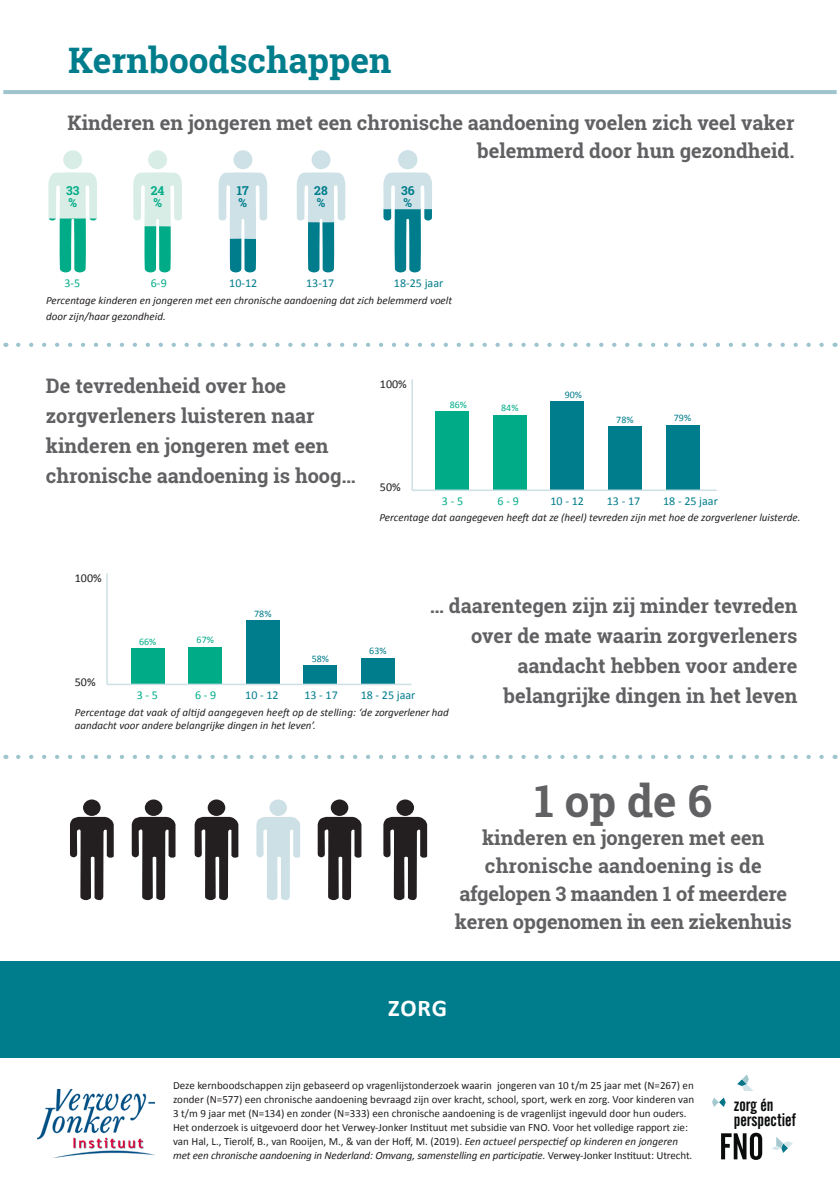
<style>
.page{position:relative;width:840px;height:1191px;background:#fff}
.page>*{position:absolute;margin:0;border:0;box-sizing:border-box;transform-origin:0 0}
.t1{font:700 44px "Roboto Slab";color:#616164}
.t2{font:700 35.2px "Roboto Slab";color:#007d8c}
.t3{font:700 24px "Calibri";color:#fff}
.t4{font:700 20px/30px "Roboto Slab";color:#616164}
.t5{font:18px/15px "Alternate Gothic No 2 BT";color:#0a0c0b}
.t6{font:700 12.2px "Roboto Slab";color:#007d8c}
.t7{font:700 12.2px "Roboto Slab";color:#00ac87}
.t8{font:12px "Calibri";color:#007d8c}
.t9{font:12px "Calibri";color:#00ac87}
.t10{font:12px "Calibri";color:#231f20}
.t11{font:11px/14px "Calibri";color:#231f20}
.t12{font:italic 11px/13.2px "Calibri";color:#231f20}
.t13{font:10px "Calibri";color:#007d8c}
.t14{font:10px "Calibri";color:#00ac87}
.s1{font-style:italic}
</style>
<div class="page">
<svg style="left:772px;top:1137px;width:20px;height:15px"></svg>
<svg style="left:737px;top:1074px;width:16px;height:17px"></svg>
<svg style="left:712px;top:1097px;width:13px;height:10px"></svg>
<svg style="left:721px;top:1132px;width:40px;height:28px"></svg>
<img style="left:38px;top:1089px;width:117px;height:68px">
<div style="left:0;top:961px;width:839px;height:96px;background:#007d8c"></div>
<svg style="left:18px;top:754px;width:806px;height:5px"></svg>
<hr style="left:3px;top:90px;width:833px;height:4px;background:#9ec4cd">
<div style="left:83px;top:799px;width:18px;height:17px;background:#231f20;border-radius:50%"></div>
<svg style="left:70px;top:817px;width:44px;height:83px"></svg>
<div style="left:145px;top:799px;width:17px;height:17px;background:#231f20;border-radius:50%"></div>
<svg style="left:132px;top:817px;width:43px;height:83px"></svg>
<div style="left:207px;top:799px;width:18px;height:17px;background:#231f20;border-radius:50%"></div>
<svg style="left:194px;top:817px;width:44px;height:83px"></svg>
<div style="left:269px;top:799px;width:18px;height:17px;background:#cce0e5;border-radius:50%"></div>
<svg style="left:256px;top:817px;width:44px;height:83px"></svg>
<div style="left:330px;top:799px;width:18px;height:17px;background:#231f20;border-radius:50%"></div>
<svg style="left:317px;top:817px;width:44px;height:83px"></svg>
<div style="left:396px;top:799px;width:18px;height:17px;background:#231f20;border-radius:50%"></div>
<svg style="left:383px;top:817px;width:44px;height:83px"></svg>
<svg style="left:18px;top:343px;width:806px;height:4px"></svg>
<svg style="left:48px;top:150px;width:49px;height:123px"></svg>
<svg style="left:133px;top:150px;width:49px;height:123px"></svg>
<svg style="left:218px;top:150px;width:49px;height:123px"></svg>
<svg style="left:296px;top:150px;width:49px;height:123px"></svg>
<svg style="left:383px;top:172px;width:49px;height:101px"></svg>
<div style="left:398px;top:150px;width:19px;height:19px;background:#cee1e6;border-radius:50%"></div>
<div style="left:435px;top:411px;width:33px;height:79px;background:#00ac87"></div>
<div style="left:493px;top:415px;width:33px;height:75px;background:#00ac87"></div>
<div style="left:550px;top:401px;width:33px;height:89px;background:#007d8c"></div>
<div style="left:608px;top:426px;width:33px;height:64px;background:#007d8c"></div>
<div style="left:665px;top:425px;width:33px;height:65px;background:#007d8c"></div>
<hr style="left:411px;top:379px;width:1px;height:111px;background:#cce0e5">
<hr style="left:411px;top:489px;width:305px;height:2px;background:#cce0e5">
<div style="left:131px;top:648px;width:34px;height:36px;background:#00ac87"></div>
<div style="left:188px;top:647px;width:34px;height:37px;background:#00ac87"></div>
<div style="left:246px;top:620px;width:34px;height:64px;background:#007d8c"></div>
<div style="left:303px;top:665px;width:34px;height:19px;background:#007d8c"></div>
<div style="left:361px;top:658px;width:33px;height:26px;background:#007d8c"></div>
<hr style="left:106px;top:573px;width:2px;height:111px;background:#cce0e5">
<hr style="left:107px;top:683px;width:304px;height:2px;background:#cce0e5">
<p class="t2" style="left:68px;top:36px;width:324px">Kernboodschappen</p>
<p class="t4" style="left:67px;top:109px;width:728px;line-height:28px;text-align:right">Kinderen en jongeren met een chronische aandoening voelen zich veel vaker belemmerd door hun gezondheid.</p>
<p class="t7" style="left:66px;top:182px;width:15px">33</p>
<p class="t7" style="left:68px;top:194px;width:10px">%</p>
<p class="t7" style="left:151px;top:182px;width:15px">24</p>
<p class="t7" style="left:153px;top:194px;width:10px">%</p>
<p class="t6" style="left:237px;top:182px;width:14px">17</p>
<p class="t6" style="left:238px;top:194px;width:10px">%</p>
<p class="t6" style="left:314px;top:182px;width:15px">28</p>
<p class="t6" style="left:316px;top:194px;width:10px">%</p>
<p class="t6" style="left:401px;top:182px;width:15px">36</p>
<p class="t6" style="left:403px;top:194px;width:10px">%</p>
<p class="t9" style="left:64px;top:276px;width:17px">3-5</p>
<p class="t9" style="left:151px;top:276px;width:17px">6-9</p>
<p class="t8" style="left:229px;top:276px;width:30px">10-12</p>
<p class="t8" style="left:306px;top:276px;width:30px">13-17</p>
<p class="t8" style="left:394px;top:276px;width:51px">18-25 jaar</p>
<p class="t12" style="left:46px;top:292px;width:407px;line-height:16px">Percentage kinderen en jongeren met een chronische aandoening dat zich belemmerd voelt door zijn/haar gezondheid.</p>
<p class="t4" style="left:46px;top:370px;width:311px">De tevredenheid over hoe zorgverleners luisteren naar kinderen en jongeren met een chronische aandoening is hoog…</p>
<p class="t10" style="left:380px;top:377px;width:28px">100%</p>
<p class="t10" style="left:380px;top:480px;width:22px">50%</p>
<p class="t14" style="left:449px;top:398px;width:19px">86%</p>
<p class="t14" style="left:501px;top:402px;width:19px">84%</p>
<p class="t13" style="left:564px;top:388px;width:19px">90%</p>
<p class="t13" style="left:616px;top:413px;width:19px">78%</p>
<p class="t13" style="left:673px;top:411px;width:19px">79%</p>
<p class="t9" style="left:441px;top:493px;width:23px">3 - 5</p>
<p class="t9" style="left:497px;top:493px;width:23px">6 - 9</p>
<p class="t8" style="left:550px;top:493px;width:35px">10 - 12</p>
<p class="t8" style="left:606px;top:493px;width:35px">13 - 17</p>
<p class="t8" style="left:662px;top:493px;width:56px">18 - 25 jaar</p>
<p class="t10" style="left:75px;top:571px;width:28px">100%</p>
<p class="t12" style="left:379px;top:510px;width:422px">Percentage dat aangegeven heeft dat ze (heel) tevreden zijn met hoe de zorgverlener luisterde.</p>
<p class="t4" style="left:429px;top:590px;width:369px;text-align:right">… daarentegen zijn zij minder tevreden over de mate waarin zorgverleners</p>
<p class="t4" style="left:517px;top:650px;width:281px">aandacht hebben voor andere</p>
<p class="t4" style="left:503px;top:680px;width:295px">belangrijke dingen in het leven</p>
<p class="t13" style="left:254px;top:607px;width:19px">78%</p>
<p class="t14" style="left:139px;top:635px;width:19px">66%</p>
<p class="t14" style="left:196px;top:634px;width:19px">67%</p>
<p class="t13" style="left:369px;top:645px;width:19px">63%</p>
<p class="t13" style="left:311px;top:652px;width:19px">58%</p>
<p class="t10" style="left:75px;top:674px;width:22px">50%</p>
<p class="t9" style="left:137px;top:687px;width:23px">3 - 5</p>
<p class="t9" style="left:195px;top:687px;width:23px">6 - 9</p>
<p class="t8" style="left:245px;top:687px;width:35px">10 - 12</p>
<p class="t8" style="left:304px;top:687px;width:35px">13 - 17</p>
<p class="t8" style="left:360px;top:687px;width:56px">18 - 25 jaar</p>
<p class="t12" style="left:75px;top:705px;width:375px">Percentage dat vaak of altijd aangegeven heeft op de stelling: ‘de zorgverlener had aandacht voor andere belangrijke dingen in het leven’.</p>
<p class="t1" style="left:534px;top:770px;width:179px">1 op de 6</p>
<p class="t4" style="left:482px;top:822px;width:284px">kinderen en jongeren met een</p>
<p class="t4" style="left:484px;top:850px;width:278px">chronische aandoening is de</p>
<p class="t4" style="left:454px;top:879px;width:338px;line-height:28px">afgelopen 3 maanden 1 of meerdere keren opgenomen in een ziekenhuis</p>
<p class="t3" style="left:388px;top:991px;width:60px">ZORG</p>
<p class="t11" style="left:173px;top:1077px;width:522px">Deze kernboodschappen zijn gebaseerd op vragenlijstonderzoek waarin jongeren van 10 t/m 25 jaar met (N=267) en zonder (N=577) een chronische aandoening bevraagd zijn over kracht, school, sport, werk en zorg. Voor kinderen van 3 t/m 9 jaar met (N=134) en zonder (N=333) een chronische aandoening is de vragenlijst ingevuld door hun ouders.<br>Het onderzoek is uitgevoerd door het Verwey-Jonker Instituut met subsidie van FNO. Voor het volledige rapport zie: van Hal, L., Tierolf, B., van Rooijen, M., &amp; van der Hoff, M. (2019). <span class="s1">Een actueel perspectief op kinderen en jongeren met een chronische aandoening in Nederland: Omvang, samenstelling en participatie.</span> Verwey-Jonker Instituut: Utrecht.</p>
<h3 class="t5" style="left:733px;top:1097px;width:64px">zorg én perspectief</h3>
</div>
